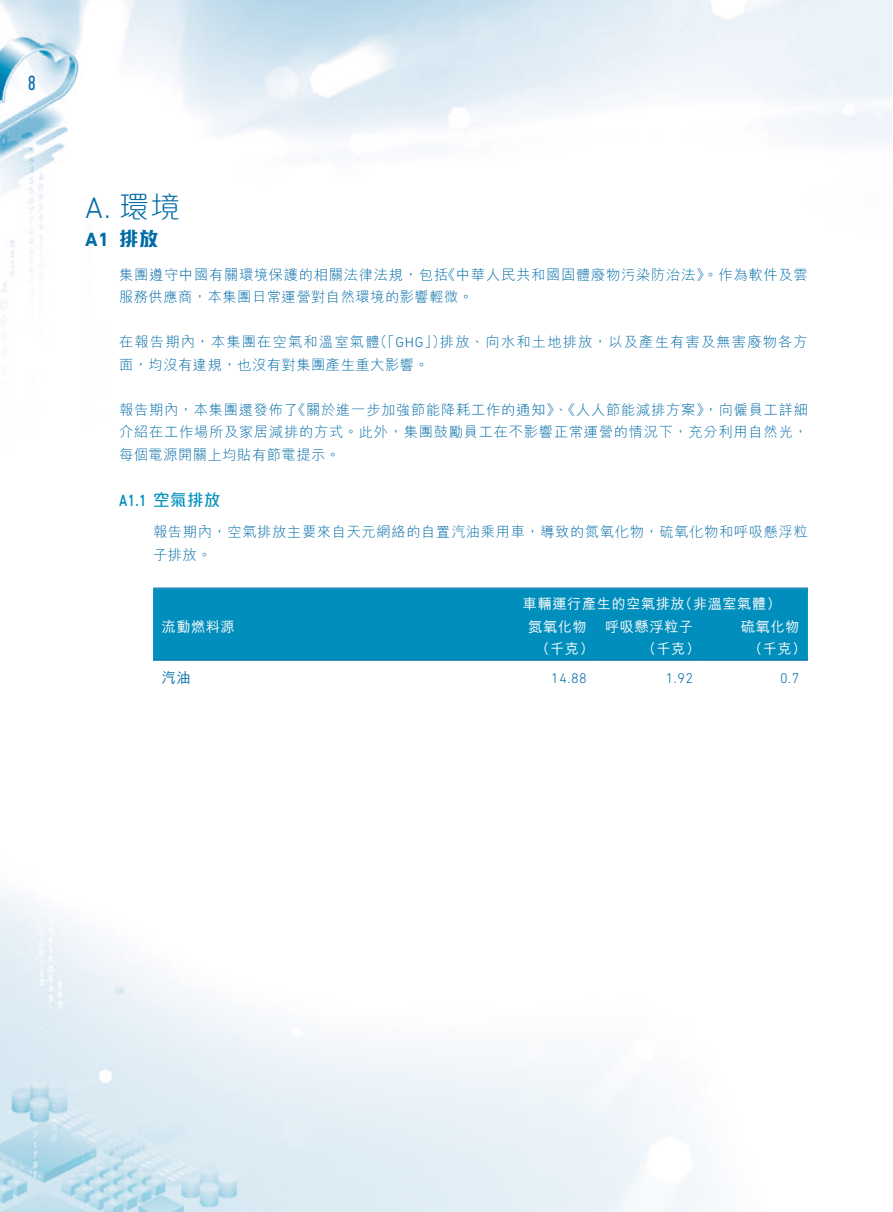
<style>
.page{position:relative;width:893px;height:1212px;background:#fff}
.page>*{position:absolute;margin:0;border:0;box-sizing:border-box;transform-origin:0 0}
.主標題{font:300 30px "DIN Next LT Pro";color:#006ba7}
.t1{font:condensed 21px "DIN Next LT Pro";color:#006ba7}
._3__標題{font:700 19.5px "DIN Next LT Pro";color:#006ba7}
._4__副標題{font:500 16.5px "DIN Next LT Pro";color:#008ebd;scale:.8 1}
._1__內文{font:300 14.25px/22.5px "M Hei HK";letter-spacing:.05em;color:#006ba7}
._1__內文-2{font:300 14.25px/22.5px "M Hei HK";letter-spacing:.085em;color:#006ba7}
._1__內文-3{font:500 14.25px "M Hei HK";letter-spacing:.035em;color:#fff}
._1__內文-4{font:300 14.25px "DIN Next LT Pro";color:#006ba7}
._1__內文-5{font:500 14.25px "M Hei HK";color:#006ba7}
.s1{font-family:"M Elle HK"}
.s2{font-family:"M Elle HK";font-weight:800}
.s3{font-family:"DIN Next LT Pro"}
</style>
<div class="page">
<img style="left:0;top:0;width:892px;height:1212px">
<div style="left:153px;top:589px;width:655px;height:71px;background:#008ebd"></div>
<hr style="left:153px;top:588px;width:336px;height:1px;background:#006ba7">
<hr style="left:489px;top:588px;width:319px;height:1px;background:#006ba7">
<hr style="left:153px;top:660px;width:336px;height:1px;background:#006ba7">
<hr style="left:489px;top:660px;width:106px;height:1px;background:#006ba7">
<hr style="left:595px;top:660px;width:107px;height:1px;background:#006ba7">
<hr style="left:702px;top:660px;width:106px;height:1px;background:#006ba7">
<h2 class="t1" style="left:28px;top:71px;width:10px">8</h2>
<p class="主標題" style="left:85px;top:191px;width:97px">A. <span class="s1">環境</span></p>
<p class="_3__標題" style="left:85px;top:228px;width:75px">A1 <span class="s2">排放</span></p>
<p class="_1__內文" style="left:119px;top:263px;width:690px">集團遵守中國有關環境保護的相關法律法規，包括《中華人民共和國固體廢物污染防治法》。作為軟件及雲服務供應商，本集團日常運營對自然環境的影響輕微。</p>
<p class="_1__內文-2" style="left:119px;top:330px;width:690px">在報告期內，本集團在空氣和溫室氣體（「<span class="s3">GHG</span>」）排放、向水和土地排放，以及產生有害及無害廢物各方面，均沒有違規，也沒有對集團產生重大影響。</p>
<p class="_1__內文" style="left:119px;top:398px;width:690px;text-align:justify">報告期內，本集團還發佈了《關於進一步加強節能降耗工作的通知》、《人人節能減排方案》，向僱員工詳細介紹在工作場所及家居減排的方式。此外，集團鼓勵員工在不影響正常運營的情況下，充分利用自然光，每個電源開關上均貼有節電提示。</p>
<p class="_4__副標題" style="left:119px;top:491px;width:129px">A1.1 <span class="s1">空氣排放</span></p>
<p class="_1__內文" style="left:153px;top:520px;width:656px">報告期內，空氣排放主要來自天元網絡的自置汽油乘用車，導致的氮氧化物，硫氧化物和呼吸懸浮粒子排放。</p>
<p class="_1__內文-3" style="left:162px;top:616px;width:75px">流動燃料源</p>
<p class="_1__內文-3" style="left:523px;top:593px;width:260px">車輛運行產生的空氣排放（非溫室氣體）</p>
<p class="_1__內文-3" style="left:528px;top:616px;width:60px">氮氧化物</p>
<p class="_1__內文-3" style="left:535px;top:638px;width:60px">（千克）</p>
<p class="_1__內文-3" style="left:605px;top:616px;width:90px">呼吸懸浮粒子</p>
<p class="_1__內文-3" style="left:642px;top:638px;width:60px">（千克）</p>
<p class="_1__內文-3" style="left:741px;top:616px;width:60px">硫氧化物</p>
<p class="_1__內文-3" style="left:748px;top:638px;width:60px">（千克）</p>
<p class="_1__內文-5" style="left:162px;top:667px;width:31px">汽油</p>
<p class="_1__內文-4" style="left:551px;top:669px;width:37px">14.88</p>
<p class="_1__內文-4" style="left:666px;top:669px;width:29px">1.92</p>
<p class="_1__內文-4" style="left:780px;top:669px;width:21px">0.7</p>
</div>
